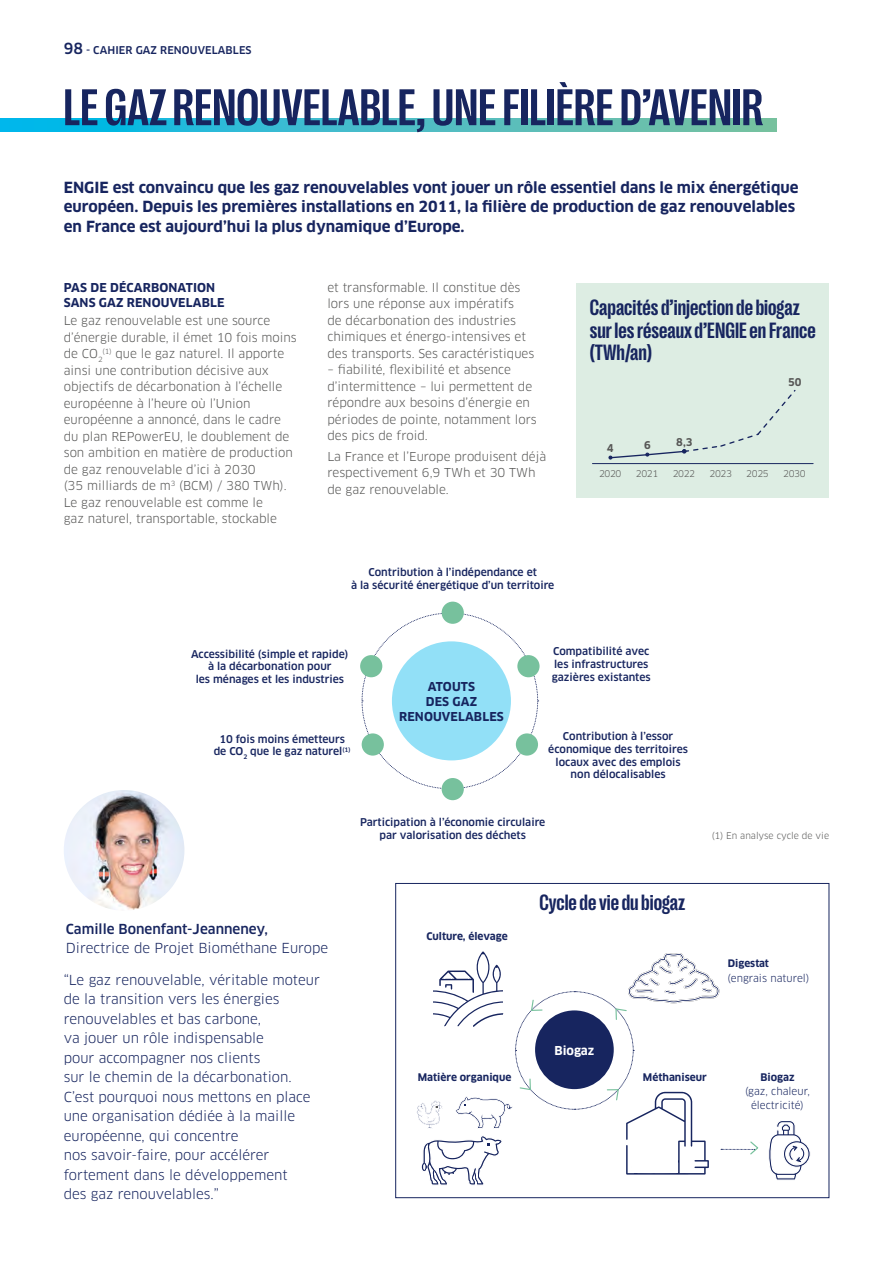
<style>
.page{position:relative;width:893px;height:1263px;background:#fff}
.page>*{position:absolute;margin:0;border:0;box-sizing:border-box;transform-origin:0 0}
.t1{font:700 condensed 52.5px "Right Grotesk";color:#17255f}
.t2{font:700 condensed 22.5px/22.5px "Right Grotesk";color:#17255f}
.t3{font:700 15px/19.5px "Clan OT";color:#17255f}
.t4{font:13.5px/19.5px "Clan OT";color:#17255f}
.t5{font:500 13.5px "Clan OT";color:#17255f}
.t6{font:12px/16.5px "Clan OT";color:#575756}
.t7{font:700 12px/15px "Clan OT";letter-spacing:.01em;color:#17255f;text-align:center}
.t8{font:700 12px "Clan OT";color:#fff}
.t9{font:500 10.5px/12.6px "Clan OT";color:#17255f;text-align:center}
.t10{font:700 10.5px "Clan OT";color:#575756}
.t11{font:700 10.2px "Clan OT";color:#17255f}
.t12{font:10.2px/14.1px "Clan OT";color:#17255f;text-align:center}
.t13{font:9px "Clan OT";letter-spacing:-.04em;color:#575756}
.t14{font:9px "Clan OT";color:#575756}
.s1{font-size:15px}
</style>
<div class="page">
<svg style="left:361px;top:612px;width:178px;height:177px"></svg>
<div style="left:442px;top:602px;width:22px;height:22px;background:#77c19d;border-radius:50%"></div>
<div style="left:442px;top:778px;width:22px;height:22px;background:#77c19d;border-radius:50%"></div>
<div style="left:360px;top:655px;width:22px;height:22px;background:#77c19d;border-radius:50%"></div>
<div style="left:517px;top:655px;width:23px;height:22px;background:#77c19d;border-radius:50%"></div>
<div style="left:516px;top:733px;width:22px;height:23px;background:#77c19d;border-radius:50%"></div>
<div style="left:362px;top:733px;width:22px;height:23px;background:#77c19d;border-radius:50%"></div>
<div style="left:392px;top:641px;width:119px;height:119px;background:#92e0f7;border-radius:50%"></div>
<svg style="left:0;top:118px;width:776px;height:14px;background:#41bcc6"></svg>
<div style="left:395px;top:883px;width:434px;height:315px;border:1px solid #17255f"></div>
<svg style="left:768px;top:1121px;width:42px;height:59px"></svg>
<svg style="left:417px;top:951px;width:342px;height:234px"></svg>
<img style="left:64px;top:790px;width:120px;height:121px;border-radius:60px">
<div style="left:576px;top:283px;width:253px;height:214px;background:#ddede3"></div>
<hr style="left:592px;top:463px;width:221px;height:1px;background:#17255f">
<svg style="left:609px;top:390px;width:187px;height:69px"></svg>
<p class="t9" style="left:64px;top:44px;width:189px"><span class="s1">98</span> - CAHIER GAZ RENOUVELABLES</p>
<h1 class="t1" style="left:63px;top:80px;width:701px">LE GAZ RENOUVELABLE, UNE FILIÈRE D’AVENIR</h1>
<p class="t3" style="left:64px;top:178px;width:736px">ENGIE est convaincu que les gaz renouvelables vont jouer un rôle essentiel dans le mix énergétique européen. Depuis les premières installations en 2011, la filière de production de gaz renouvelables en France est aujourd’hui la plus dynamique d’Europe.</p>
<p class="t7" style="left:64px;top:280px;width:162px;text-align:left">PAS DE DÉCARBONATION<br>SANS GAZ RENOUVELABLE</p>
<p class="t6" style="left:64px;top:313px;width:234px">Le gaz renouvelable est une source d’énergie durable, il émet 10 fois moins de CO<sub>2</sub><sup>(1)</sup> que le gaz naturel. Il apporte ainsi une contribution décisive aux objectifs de décarbonation à l’échelle européenne à l’heure où l’Union européenne a annoncé, dans le cadre du plan REPowerEU, le doublement de son ambition en matière de production de gaz renouvelable d’ici à 2030<br>(35 milliards de m<sup>3</sup> (BCM) / 380 TWh).<br>Le gaz renouvelable est comme le<br>gaz naturel, transportable, stockable</p>
<p class="t6" style="left:327px;top:279px;width:208px">et transformable. Il constitue dès lors une réponse aux impératifs<br>de décarbonation des industries chimiques et énergo-intensives et des transports. Ses caractéristiques</p>
<p class="t6" style="left:327px;top:362px;width:211px">– fiabilité, flexibilité et absence d’intermittence – lui permettent de répondre aux besoins d’énergie en périodes de pointe, notamment lors des pics de froid.</p>
<p class="t6" style="left:327px;top:448px;width:220px">La France et l’Europe produisent déjà respectivement 6,9 TWh et 30 TWh de gaz renouvelable.</p>
<p class="t9" style="left:351px;top:566px;width:205px">Contribution à l’indépendance et<br>à la sécurité énergétique d’un territoire</p>
<h2 class="t2" style="left:590px;top:296px;width:228px">Capacités d’injection de biogaz sur les réseaux d’ENGIE en France (TWh/an)</h2>
<p class="t10" style="left:607px;top:442px;width:8px">4</p>
<p class="t10" style="left:644px;top:439px;width:8px">6</p>
<p class="t10" style="left:676px;top:436px;width:18px">8,3</p>
<p class="t10" style="left:788px;top:376px;width:15px">50</p>
<p class="t13" style="left:599px;top:469px;width:24px">2020</p>
<p class="t13" style="left:636px;top:469px;width:24px">2021</p>
<p class="t13" style="left:673px;top:469px;width:24px">2022</p>
<p class="t13" style="left:709px;top:469px;width:24px">2023</p>
<p class="t13" style="left:746px;top:469px;width:24px">2025</p>
<p class="t13" style="left:783px;top:469px;width:24px">2030</p>
<p class="t9" style="left:191px;top:647px;width:159px">Accessibilité (simple et rapide) à la décarbonation pour<br>les ménages et les industries</p>
<p class="t9" style="left:552px;top:645px;width:100px;text-align:left">Compatibilité avec les infrastructures gazières existantes</p>
<p class="t7" style="left:399px;top:679px;width:106px">ATOUTS<br>DES GAZ<br>RENOUVELABLES</p>
<p class="t9" style="left:214px;top:732px;width:138px">10 fois moins émetteurs de CO<sub>2</sub> que le gaz naturel<sup>(1)</sup></p>
<p class="t9" style="left:548px;top:730px;width:141px">Contribution à l’essor économique des territoires locaux avec des emplois non délocalisables</p>
<p class="t9" style="left:360px;top:816px;width:187px">Participation à l’économie circulaire par valorisation des déchets</p>
<p class="t14" style="left:712px;top:830px;width:119px">(1) En analyse cycle de vie</p>
<p class="t5" style="left:66px;top:921px;width:204px">Camille Bonenfant-Jeanneney,</p>
<p class="t4" style="left:66px;top:938px;width:264px">Directrice de Projet Biométhane Europe</p>
<p class="t4" style="left:64px;top:970px;width:258px">“Le gaz renouvelable, véritable moteur de la transition vers les énergies renouvelables et bas carbone,<br>va jouer un rôle indispensable<br>pour accompagner nos clients<br>sur le chemin de la décarbonation.<br>C’est pourquoi nous mettons en place une organisation dédiée à la maille européenne, qui concentre<br>nos savoir-faire, pour accélérer fortement dans le développement<br>des gaz renouvelables.”</p>
<p class="t11" style="left:426px;top:931px;width:83px">Culture, élevage</p>
<h2 class="t2" style="left:539px;top:891px;width:147px">Cycle de vie du biogaz</h2>
<p class="t8" style="left:554px;top:1043px;width:41px">Biogaz</p>
<p class="t11" style="left:728px;top:957px;width:43px">Digestat</p>
<p class="t12" style="left:728px;top:971px;width:83px">(engrais naturel)</p>
<p class="t11" style="left:418px;top:1071px;width:95px">Matière organique</p>
<p class="t11" style="left:643px;top:1071px;width:65px">Méthaniseur</p>
<p class="t11" style="left:760px;top:1071px;width:36px">Biogaz</p>
<p class="t12" style="left:745px;top:1084px;width:66px">(gaz, chaleur, électricité)</p>
</div>
